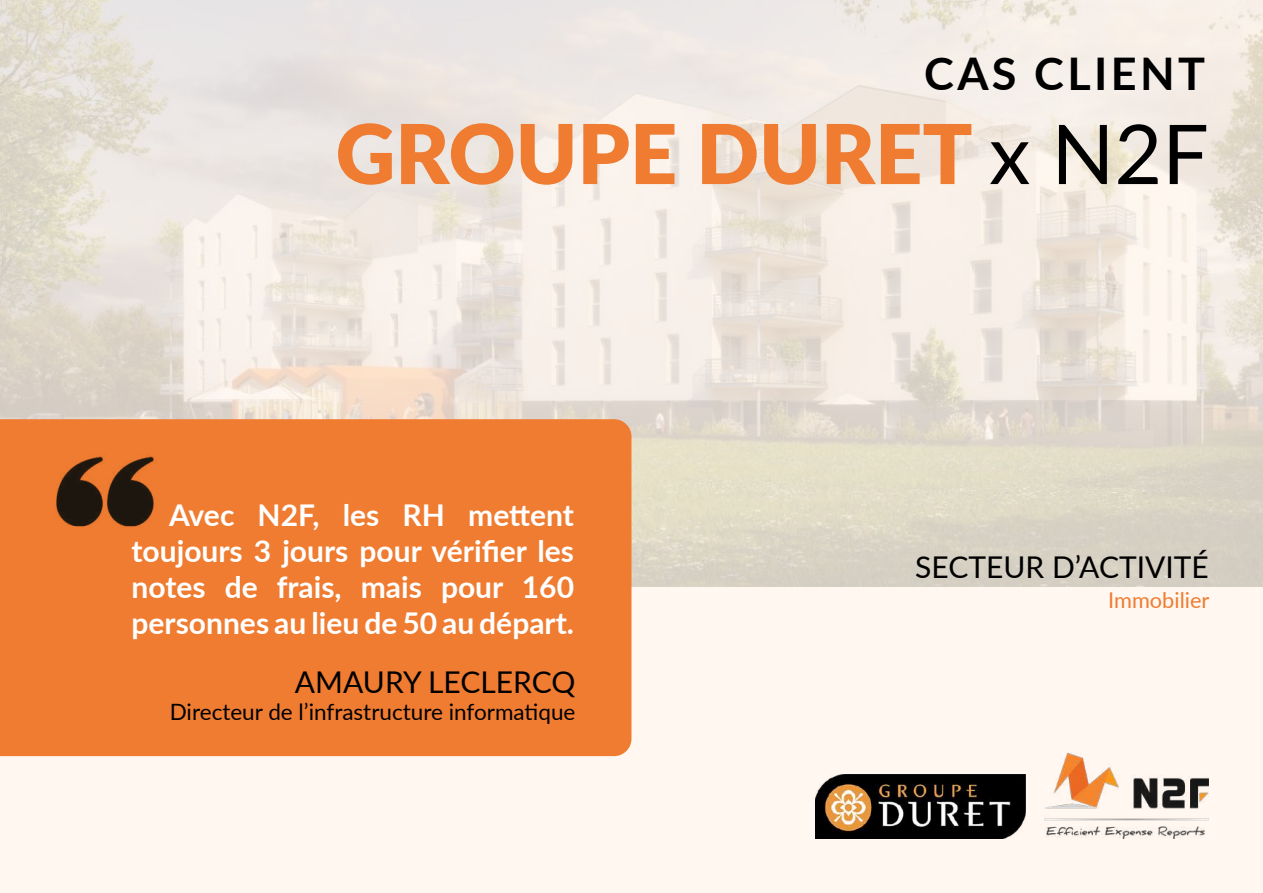
<style>
.page{position:relative;width:1263px;height:893px;background:#fff7f0}
.page>*{position:absolute;margin:0;border:0;box-sizing:border-box;transform-origin:0 0}
.t1{font:900 82.5px "Lato";color:#ef7c31}
.t2{font:700 45px "Lato";letter-spacing:.075em;color:#000}
.t3{font:700 30px/36px "Lato";color:#fff;text-align:justify}
.t4{font:30px "Lato";color:#000}
.t5{font:22.5px "Lato";color:#000}
.t6{font:21.75px "Lato";color:#ef7c31}
.s1{font-weight:400;color:#000}
</style>
<div class="page">
<img style="left:0;top:0;width:1263px;height:586px">
<div style="left:0;top:419px;width:631px;height:337px;background:#ef7c31"></div>
<img style="left:1045px;top:752px;width:164px;height:87px">
<img style="left:55px;top:454px;width:102px;height:73px">
<img style="left:815px;top:774px;width:211px;height:65px">
<h2 class="t2" style="left:924px;top:41px;width:282px">CAS CLIENT</h2>
<h1 class="t1" style="left:336px;top:92px;width:874px">GROUPE DURET <span class="s1">x N2F</span></h1>
<p class="t3" style="left:132px;top:496px;width:444px;text-indent:38px">Avec N2F, les RH mettent toujours 3 jours pour vérifier les notes de frais, mais pour 160 personnes au lieu de 50 au départ.</p>
<p class="t4" style="left:295px;top:660px;width:282px">AMAURY LECLERCQ</p>
<p class="t5" style="left:170px;top:696px;width:407px">Directeur de l’infrastructure informatique</p>
<p class="t4" style="left:915px;top:545px;width:295px">SECTEUR D’ACTIVITÉ</p>
<p class="t6" style="left:1108px;top:584px;width:103px">Immobilier</p>
</div>
